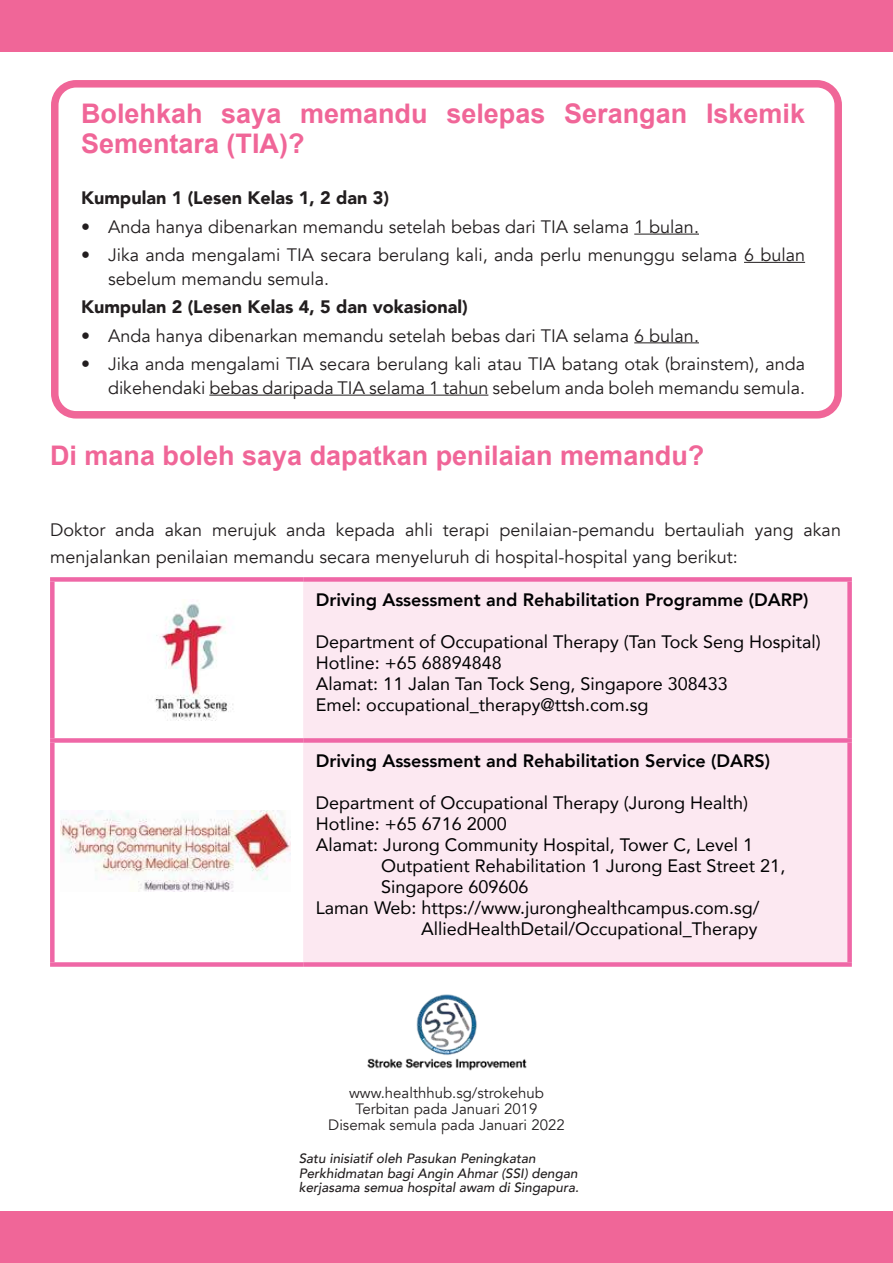
<style>
.page{position:relative;width:893px;height:1263px;background:#fff}
.page>*{position:absolute;margin:0;border:0;box-sizing:border-box;transform-origin:0 0}
.t1{font:700 27px/29.1px "Arial";color:#f06698}
.t2{font:18px/24px "Avenir";color:#221e1f}
.t3{font:18px/21px "Avenir";color:#010102}
.t4{font:800 18px "Avenir";color:#010102}
.t5{font:900 18px "Avenir";color:#221e1f}
.t6{font:15px/16.2px "Avenir";color:#221e1f;text-align:center}
.t7{font:italic 500 13.5px/14.5px "Avenir";color:#221e1f}
</style>
<div class="page">
<div style="left:0;top:0;width:893px;height:51px;background:#f06698"></div>
<div style="left:0;top:1212px;width:893px;height:51px;background:#f06698"></div>
<hr style="left:634px;top:234px;width:65px;height:1px;background:#221e1f">
<hr style="left:744px;top:262px;width:61px;height:1px;background:#221e1f">
<hr style="left:634px;top:342px;width:65px;height:1px;background:#221e1f">
<hr style="left:209px;top:395px;width:279px;height:1px;background:#221e1f">
<div style="left:303px;top:582px;width:544px;height:380px;background:#fce8f1"></div>
<div style="left:50px;top:577px;width:253px;height:5px;background:#ef67a6"></div>
<div style="left:50px;top:582px;width:5px;height:156px;background:#ef67a6"></div>
<div style="left:303px;top:577px;width:549px;height:5px;background:#ef67a6"></div>
<div style="left:847px;top:582px;width:5px;height:156px;background:#ef67a6"></div>
<div style="left:50px;top:738px;width:253px;height:5px;background:#ef67a6"></div>
<div style="left:50px;top:743px;width:5px;height:219px;background:#ef67a6"></div>
<div style="left:303px;top:738px;width:549px;height:5px;background:#ef67a6"></div>
<div style="left:847px;top:743px;width:5px;height:219px;background:#ef67a6"></div>
<div style="left:50px;top:962px;width:253px;height:5px;background:#ef67a6"></div>
<div style="left:303px;top:962px;width:549px;height:5px;background:#ef67a6"></div>
<img style="left:154px;top:604px;width:80px;height:117px">
<div style="left:51px;top:80px;width:791px;height:339px;border:8px solid #f06698;border-radius:21px"></div>
<img style="left:61px;top:811px;width:229px;height:80px">
<img style="left:367px;top:994px;width:160px;height:77px">
<h1 class="t1" style="left:81px;top:100px;width:726px">Bolehkah saya memandu selepas Serangan Iskemik<br>Sementara (TIA)?</h1>
<p class="t5" style="left:81px;top:191px;width:310px">Kumpulan 1 (Lesen Kelas 1, 2 dan 3)</p>
<p class="t2" style="left:81px;top:216px;width:619px">• Anda hanya dibenarkan memandu setelah bebas dari TIA selama 1 bulan.</p>
<p class="t2" style="left:108px;top:245px;width:699px;text-indent:-27px">• Jika anda mengalami TIA secara berulang kali, anda perlu menunggu selama 6 bulan sebelum memandu semula.</p>
<p class="t5" style="left:81px;top:300px;width:388px">Kumpulan 2 (Lesen Kelas 4, 5 dan vokasional)</p>
<p class="t2" style="left:81px;top:325px;width:619px">• Anda hanya dibenarkan memandu setelah bebas dari TIA selama 6 bulan.</p>
<p class="t2" style="left:81px;top:353px;width:726px;text-align:right">• Jika anda mengalami TIA secara berulang kali atau TIA batang otak (brainstem), anda dikehendaki bebas daripada TIA selama 1 tahun sebelum anda boleh memandu semula.</p>
<h1 class="t1" style="left:50px;top:441px;width:656px">Di mana boleh saya dapatkan penilaian memandu?</h1>
<p class="t2" style="left:50px;top:516px;width:792px;line-height:27px">Doktor anda akan merujuk anda kepada ahli terapi penilaian-pemandu bertauliah yang akan menjalankan penilaian memandu secara menyeluruh di hospital-hospital yang berikut:</p>
<p class="t4" style="left:316px;top:592px;width:494px">Driving Assessment and Rehabilitation Programme (DARP)</p>
<p class="t3" style="left:316px;top:633px;width:506px">Department of Occupational Therapy (Tan Tock Seng Hospital)<br>Hotline: +65 68894848<br>Alamat: 11 Jalan Tan Tock Seng, Singapore 308433<br>Emel: occupational_therapy@ttsh.com.sg</p>
<p class="t4" style="left:316px;top:753px;width:456px">Driving Assessment and Rehabilitation Service (DARS)</p>
<p class="t3" style="left:316px;top:794px;width:434px">Department of Occupational Therapy (Jurong Health)</p>
<p class="t3" style="left:316px;top:815px;width:192px">Hotline: +65 6716 2000</p>
<p class="t3" style="left:316px;top:836px;width:439px">Alamat: Jurong Community Hospital, Tower C, Level 1</p>
<p class="t3" style="left:381px;top:857px;width:406px">Outpatient Rehabilitation 1 Jurong East Street 21,</p>
<p class="t3" style="left:381px;top:878px;width:149px">Singapore 609606</p>
<p class="t3" style="left:316px;top:899px;width:445px">Laman Web: https://www.juronghealthcampus.com.sg/</p>
<p class="t3" style="left:421px;top:920px;width:338px">AlliedHealthDetail/Occupational_Therapy</p>
<p class="t6" style="left:328px;top:1086px;width:238px">www.healthhub.sg/strokehub<br>Terbitan pada Januari 2019<br>Disemak semula pada Januari 2022</p>
<p class="t7" style="left:299px;top:1152px;width:282px">Satu inisiatif oleh Pasukan Peningkatan<br>Perkhidmatan bagi Angin Ahmar (SSI) dengan kerjasama semua hospital awam di Singapura.</p>
</div>
